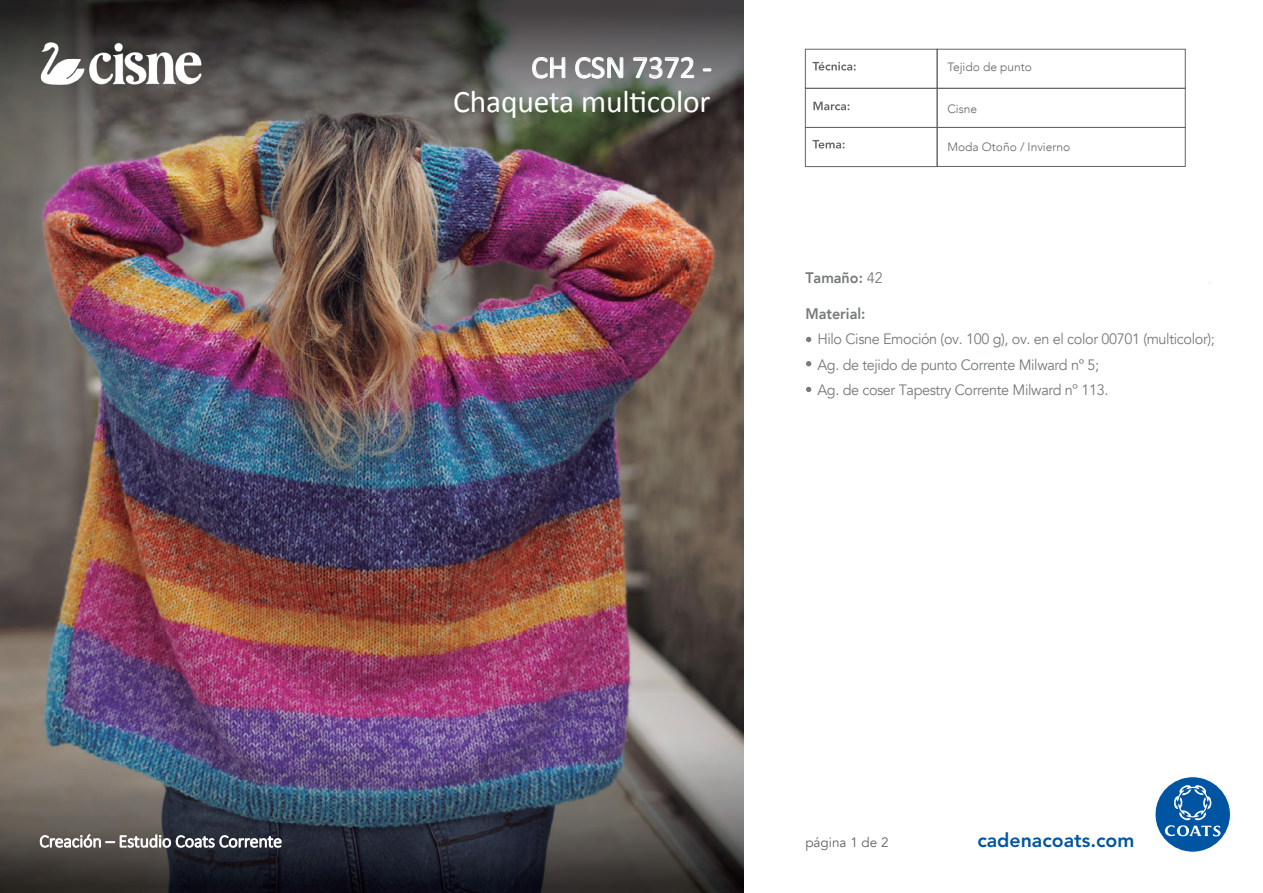
<style>
.page{position:relative;width:1263px;height:893px;background:#fff}
.page>*{position:absolute;margin:0;border:0;box-sizing:border-box;transform-origin:0 0}
.t1{font:31.5px/34.5px "Calibri";letter-spacing:-.005em;color:#fff;text-align:right}
.t2{font:800 19.5px "Avenir LT Std";color:#0055a2}
.t3{font:800 15.3px "Avenir";color:#767a7b;scale:.94 1}
.t4{font:15px/25.5px "Avenir";letter-spacing:-.025em;color:#767a7b;scale:.96 1}
.t5{font:13.5px "Avenir";color:#616563}
.t6{font:300 12px "Avenir";color:#616563}
.s1{font-weight:400}
</style>
<div class="page">
<img style="left:0;top:0;width:744px;height:893px">
<div style="left:937px;top:127px;width:248px;height:40px;border:1px solid #616563"></div>
<div style="left:805px;top:49px;width:132px;height:40px;border:1px solid #616563"></div>
<div style="left:805px;top:88px;width:132px;height:40px;border:1px solid #616563"></div>
<div style="left:805px;top:127px;width:132px;height:40px;border:1px solid #616563"></div>
<div style="left:937px;top:49px;width:248px;height:40px;border:1px solid #616563"></div>
<div style="left:937px;top:88px;width:248px;height:40px;border:1px solid #616563"></div>
<svg style="left:813px;top:102px;width:36px;height:8px"></svg>
<svg style="left:812px;top:62px;width:44px;height:9px"></svg>
<svg style="left:812px;top:140px;width:32px;height:9px"></svg>
<div style="left:1155px;top:777px;width:75px;height:75px;background:#0055a2;border-radius:50%"></div>
<div style="left:1155px;top:777px;width:75px;height:75px;border:1px solid #fff;border-radius:50%"></div>
<svg style="left:1165px;top:783px;width:55px;height:53px"></svg>
<svg style="left:532px;top:57px;width:33px;height:21px"></svg>
<svg style="left:575px;top:57px;width:48px;height:21px"></svg>
<svg style="left:633px;top:57px;width:61px;height:22px"></svg>
<svg style="left:703px;top:68px;width:8px;height:3px"></svg>
<svg style="left:40px;top:835px;width:174px;height:12px"></svg>
<svg style="left:220px;top:835px;width:61px;height:12px"></svg>
<svg style="left:806px;top:337px;width:5px;height:5px"></svg>
<svg style="left:806px;top:361px;width:5px;height:5px"></svg>
<svg style="left:806px;top:387px;width:5px;height:5px"></svg>
<h1 class="t1" style="left:453px;top:50px;width:260px">CH CSN 7372 -<br>Chaqueta multicolor</h1>
<p class="t6" style="left:947px;top:60px;width:86px">Tejido de punto</p>
<p class="t6" style="left:947px;top:102px;width:31px">Cisne</p>
<p class="t6" style="left:947px;top:140px;width:124px">Moda Otoño / Invierno</p>
<p class="t3" style="left:805px;top:266px;width:84px">Tamaño: <span class="s1">42</span></p>
<p class="t3" style="left:805px;top:302px;width:65px">Material:</p>
<p class="t4" style="left:817px;top:327px;width:415px">Hilo Cisne Emoción (ov. 100 g), ov. en el color 00701 (multicolor);<br>Ag. de tejido de punto Corrente Milward nº 5;<br>Ag. de coser Tapestry Corrente Milward nº 113.</p>
<p class="t5" style="left:805px;top:834px;width:85px">página 1 de 2</p>
<h2 class="t2" style="left:977px;top:828px;width:159px">cadenacoats.com</h2>
</div>
